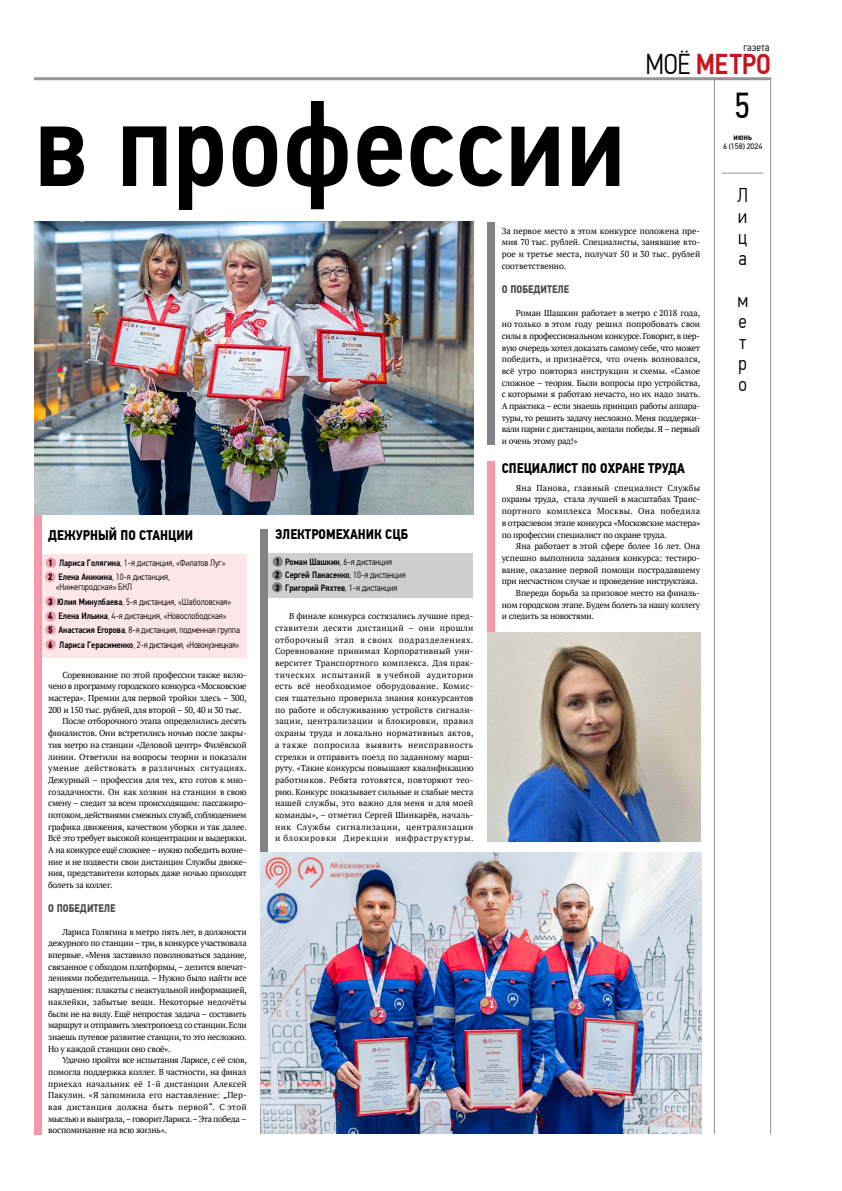
<style>
.page{position:relative;width:842px;height:1191px;background:#fff}
.page>*{position:absolute;margin:0;border:0;box-sizing:border-box;transform-origin:0 0}
.t1{font:500 120px "PF Din Text Cond Pro";letter-spacing:.005em;color:#000}
.t2{font:36px "PF Din Text Cond Pro";color:#000}
.t3{font:500 28.7px "PF Din Text Cond Pro";letter-spacing:-.01em;color:#c4161c}
.t4{font:300 20px/21px "PF Din Text Cond Pro";color:#000;text-align:justify}
.t5{font:700 14px "PF Din Text Cond Pro";color:#000}
.t6{font:700 11px "PF Din Text Cond Pro";color:#4d4d4f}
.t7{font:300 11px "PF Din Text Cond Pro";letter-spacing:.02em;color:#000}
.t8{font:300 9.2px/14.4px "PF Din Text Cond Pro";color:#000}
.t9{font:500 9.2px/12.8px "PF Din Text Cond Pro";color:#000}
.t10{font:500 9px "PF Din Text Cond Pro";color:#000}
.t11{font:8.6px/11.7px "PT Serif";letter-spacing:-.025em;color:#000;text-align:justify}
.t12{font:8.6px "PT Serif";letter-spacing:-.005em;color:#000}
.t13{font:8.6px "PT Serif";color:#000}
.t14{font:8.6px "PT Serif";letter-spacing:.025em;color:#000}
.t15{font:8px "PF Din Text Pro";letter-spacing:-.01em;color:#000}
.s1{font-weight:300;color:#000}
.s2{font-weight:700}
.s3{font-weight:500}
.s4{font-weight:300}
</style>
<div class="page">
<div style="left:35px;top:553px;width:212px;height:104px;background:#fde6e8"></div>
<div style="left:46px;top:557px;width:10px;height:11px;background:#f598aa;border-radius:50%"></div>
<div style="left:45px;top:571px;width:10px;height:11px;background:#f598aa;border-radius:50%"></div>
<div style="left:45px;top:596px;width:11px;height:10px;background:#f598aa;border-radius:50%"></div>
<div style="left:46px;top:611px;width:10px;height:10px;background:#f598aa;border-radius:50%"></div>
<div style="left:45px;top:624px;width:11px;height:11px;background:#f598aa;border-radius:50%"></div>
<div style="left:45px;top:639px;width:11px;height:11px;background:#f598aa;border-radius:50%"></div>
<div style="left:261px;top:553px;width:211px;height:45px;background:#cdcfd1"></div>
<div style="left:272px;top:582px;width:10px;height:10px;background:#808285;border-radius:50%"></div>
<div style="left:272px;top:569px;width:10px;height:11px;background:#808285;border-radius:50%"></div>
<div style="left:273px;top:556px;width:10px;height:11px;background:#808285;border-radius:50%"></div>
<div style="left:261px;top:529px;width:7px;height:338px;background:#808285"></div>
<div style="left:488px;top:222px;width:7px;height:222px;background:#808285"></div>
<div style="left:488px;top:461px;width:7px;height:368px;background:#f598aa"></div>
<div style="left:34px;top:496px;width:7px;height:638px;background:#f598aa"></div>
<img style="left:261px;top:852px;width:440px;height:281px">
<img style="left:34px;top:222px;width:439px;height:292px">
<img style="left:488px;top:632px;width:212px;height:209px">
<hr style="left:34px;top:77px;width:737px;height:3px;background:#939598">
<hr style="left:714px;top:79px;width:1px;height:1055px;background:#939598">
<hr style="left:770px;top:77px;width:1px;height:1057px;background:#939598">
<hr style="left:722px;top:173px;width:41px;height:1px;background:#939598">
<p class="t7" style="left:743px;top:41px;width:28px">газета</p>
<h3 class="t3" style="left:645px;top:47px;width:127px"><span class="s1">МОЁ</span> МЕТРО</h3>
<h1 class="t1" style="left:35px;top:73px;width:592px">в профессии</h1>
<h3 class="t5" style="left:48px;top:527px;width:146px">ДЕЖУРНЫЙ ПО СТАНЦИИ</h3>
<p class="t8" style="left:48px;top:555px;width:179px"><span class="s2">1</span> <span class="s3">Лариса Голягина</span>, 1-я дистанция, «Филатов Луг»<br><span class="s2">2</span> <span class="s3">Елена Аникина</span>, 10-я дистанция,</p>
<p class="t8" style="left:48px;top:579px;width:193px;text-indent:8px">«Нижегородская» БКЛ<br><span class="s2">3</span> <span class="s3">Юлия Минулбаева</span>, 5-я дистанция, «Шаболовская»<br><span class="s2">4</span> <span class="s3">Елена Ильина</span>, 4-я дистанция, «Новослободская»<br><span class="s2">5</span> <span class="s3">Анастасия Егорова</span>, 8-я дистанция, подменная группа <span class="s2">6</span> <span class="s3">Лариса Герасименко</span>, 2-я дистанция, «Новокузнецкая»</p>
<p class="t11" style="left:62px;top:668px;width:186px">Соревнование по этой профессии также вклю-</p>
<p class="t11" style="left:48px;top:680px;width:200px">чено в программу городского конкурса «Московские</p>
<p class="t11" style="left:48px;top:692px;width:200px">мастера». Премии для первой тройки здесь – 300,</p>
<p class="t11" style="left:48px;top:704px;width:195px">200 и 150 тыс. рублей, для второй – 50, 40 и 30 тыс.</p>
<p class="t11" style="left:62px;top:715px;width:186px">После отборочного этапа определились десять</p>
<p class="t11" style="left:48px;top:727px;width:200px">финалистов. Они встретились ночью после закры-</p>
<p class="t11" style="left:48px;top:739px;width:200px">тия метро на станции «Деловой центр» Филёвской</p>
<p class="t12" style="left:48px;top:751px;width:200px">линии. Ответили на вопросы теории и показали</p>
<p class="t14" style="left:48px;top:762px;width:200px">умение действовать в различных ситуациях.</p>
<p class="t11" style="left:48px;top:774px;width:200px">Дежурный – профессия для тех, кто готов к мно-</p>
<p class="t13" style="left:48px;top:786px;width:200px">гозадачности. Он как хозяин на станции в свою</p>
<p class="t11" style="left:48px;top:797px;width:200px">смену – следит за всем происходящим: пассажиро-</p>
<p class="t11" style="left:48px;top:809px;width:200px">потоком, действиями смежных служб, соблюдением</p>
<p class="t11" style="left:48px;top:820px;width:200px">графика движения, качеством уборки и так далее.</p>
<p class="t11" style="left:48px;top:832px;width:200px">Всё это требует высокой концентрации и выдержки.</p>
<p class="t11" style="left:48px;top:844px;width:200px">А на конкурсе ещё сложнее – нужно победить волне-</p>
<p class="t11" style="left:48px;top:855px;width:200px">ние и не подвести свои дистанции Службы движе-</p>
<p class="t11" style="left:48px;top:867px;width:200px">ния, представители которых даже ночью приходят</p>
<p class="t11" style="left:48px;top:879px;width:66px">болеть за коллег.</p>
<p class="t6" style="left:48px;top:901px;width:69px">О ПОБЕДИТЕЛЕ</p>
<p class="t11" style="left:48px;top:925px;width:200px;text-indent:14px">Лариса Голягина в метро пять лет, в должности дежурного по станции – три, в конкурсе участвовала впервые. «Меня заставило поволноваться задание, связанное с обходом платформы, – делится впечат&shy;лениями победительница. – Нужно было найти все нарушения: плакаты с неактуальной информацией, наклейки, забытые вещи. Некоторые недочёты были не на виду. Ещё непростая задача – составить маршрут и отправить электропоезд со станции. Если знаешь путевое развитие станции, то это несложно.<br>Но у каждой станции оно своё».</p>
<p class="t11" style="left:48px;top:1054px;width:200px;text-indent:14px">Удачно пройти все испытания Ларисе, с её слов, помогла поддержка коллег. В частности, на финал приехал начальник её 1-й дистанции Алексей Пакулин. «Я запомнила его наставление: „Пер&shy;вая дистанция должна быть первой“. С этой мыслью и выиграла, – говорит Лариса. – Эта победа – воспоминание на всю жизнь».</p>
<h3 class="t5" style="left:275px;top:526px;width:134px">ЭЛЕКТРОМЕХАНИК СЦБ</h3>
<p class="t9" style="left:275px;top:555px;width:132px"><span class="s2">1</span> Роман Шашкин<span class="s4">, 6-я дистанция<br></span><span class="s2">2</span> Сергей Панасенко<span class="s4">, 10-я дистанция<br></span><span class="s2">3</span> Григорий Ряхтев<span class="s4">, 1-я дистанция</span></p>
<p class="t11" style="left:275px;top:610px;width:200px;text-indent:14px">В финале конкурса состязались лучшие пред&shy;ставители десяти дистанций – они прошли отборочный этап в своих подразделениях.<br>Соревнование принимал Корпоративный уни&shy;верситет Транспортного комплекса. Для прак&shy;тических испытаний в учебной аудитории есть всё необходимое оборудование. Комис&shy;сия тщательно проверила знания конкурсантов по работе и обслуживанию устройств сигнали&shy;зации, централизации и блокировки, правил охраны труда и локально нормативных актов, а также попросила выявить неисправность стрелки и отправить поезд по заданному марш&shy;руту. «Такие конкурсы повышают квалификацию работников. Ребята готовятся, повторяют тео&shy;рию. Конкурс показывает сильные и слабые места нашей службы, это важно для меня и для моей команды», – отметил Сергей Шинкарёв, началь&shy;ник Службы сигнализации, централизации и блокировки Дирекции инфраструктуры.</p>
<p class="t11" style="left:502px;top:225px;width:200px">За первое место в этом конкурсе положена пре&shy;мия 70 тыс. рублей. Специалисты, занявшие вто&shy;рое и третье места, получат 50 и 30 тыс. рублей соответственно.</p>
<p class="t6" style="left:502px;top:282px;width:69px">О ПОБЕДИТЕЛЕ</p>
<p class="t11" style="left:502px;top:306px;width:200px;text-indent:14px">Роман Шашкин работает в метро с 2018 года, но только в этом году решил попробовать свои силы в профессиональном конкурсе. Говорит, в пер&shy;вую очередь хотел доказать самому себе, что может победить, и признаётся, что очень волновался, всё утро повторял инструкции и схемы. «Самое сложное – теория. Были вопросы про устройства, с которыми я работаю нечасто, но их надо знать.<br>А практика – если знаешь принцип работы аппара&shy;туры, то решить задачу несложно. Меня поддержи&shy;вали парни с дистанции, желали победы. Я – первый и очень этому рад!»</p>
<h3 class="t5" style="left:502px;top:459px;width:185px">СПЕЦИАЛИСТ ПО ОХРАНЕ ТРУДА</h3>
<p class="t11" style="left:502px;top:482px;width:200px;text-indent:14px">Яна Панова, главный специалист Службы охраны труда, стала лучшей в масштабах Транс&shy;портного комплекса Москвы. Она победила в отраслевом этапе конкурса «Московские мастера» по профессии специалист по охране труда.</p>
<p class="t12" style="left:516px;top:540px;width:186px">Яна работает в этой сфере более 16 лет. Она</p>
<p class="t12" style="left:502px;top:552px;width:200px">успешно выполнила задания конкурса: тестиро-</p>
<p class="t11" style="left:502px;top:563px;width:200px">вание, оказание первой помощи пострадавшему</p>
<p class="t11" style="left:502px;top:575px;width:197px">при несчастном случае и проведение инструктажа.</p>
<p class="t11" style="left:516px;top:587px;width:186px">Впереди борьба за призовое место на финаль-</p>
<p class="t11" style="left:502px;top:598px;width:200px">ном городском этапе. Будем болеть за нашу коллегу</p>
<p class="t11" style="left:502px;top:610px;width:94px">и следить за новостями.</p>
<h2 class="t2" style="left:735px;top:85px;width:17px">5</h2>
<p class="t10" style="left:733px;top:131px;width:20px">июнь</p>
<p class="t15" style="left:723px;top:142px;width:41px">6 (158) 2024</p>
<h3 class="t4" style="left:737px;top:185px;width:12px">Л и ц а</h3>
<h3 class="t4" style="left:737px;top:290px;width:12px">м е т р о</h3>
</div>
